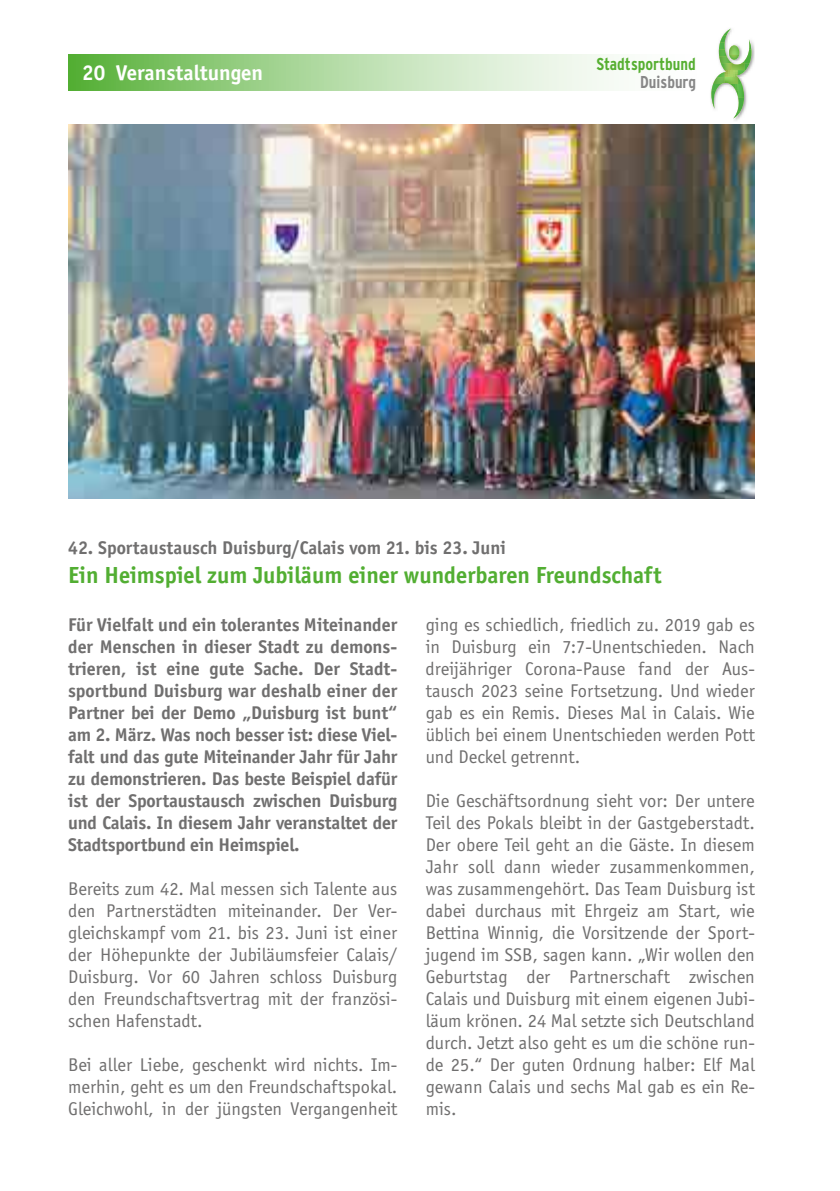
<style>
.page{position:relative;width:840px;height:1191px;background:#fff}
.page>*{position:absolute;margin:0;border:0;box-sizing:border-box;transform-origin:0 0}
.t1{font:700 24px "Officina Sans";color:#52ae32}
.t2{font:700 22px "Officina Sans";color:#fff}
.t3{font:19px/22px "Officina Sans";color:#706f6f;text-align:justify}
.t4{font:700 19px/22px "Officina Sans";letter-spacing:-.01em;color:#706f6f;text-align:justify}
.t5{font:700 condensed 17.2px "Interstate";color:#56af31;scale:.96 1}
.t6{font:700 condensed 17.2px "Interstate";color:#878787;scale:.96 1}
</style>
<div class="page">
<svg style="left:68px;top:54px;width:546px;height:37px;background:#b0d9a1"></svg>
<svg style="left:710px;top:29px;width:45px;height:89px"></svg>
<img style="left:68px;top:125px;width:686px;height:374px">
<p class="t2" style="left:82px;top:60px;width:182px">20 Veranstaltungen</p>
<p class="t5" style="left:596px;top:55px;width:105px">Stadtsportbund</p>
<p class="t6" style="left:639px;top:73px;width:60px">Duisburg</p>
<p class="t4" style="left:68px;top:537px;width:439px">42. Sportaustausch Duisburg/Calais vom 21. bis 23. Juni</p>
<p class="t1" style="left:68px;top:561px;width:594px">Ein Heimspiel zum Jubiläum einer wunderbaren Freundschaft</p>
<p class="t4" style="left:68px;top:613px;width:330px">Für Vielfalt und ein tolerantes Miteinander der Menschen in dieser Stadt zu demons&shy;trieren, ist eine gute Sache. Der Stadt&shy;sportbund Duisburg war deshalb einer der Partner bei der Demo „Duisburg ist bunt“ am 2. März. Was noch besser ist: diese Viel&shy;falt und das gute Miteinander Jahr für Jahr zu demonstrieren. Das beste Beispiel dafür ist der Sportaustausch zwischen Duisburg und Calais. In diesem Jahr veranstaltet der Stadtsportbund ein Heimspiel.</p>
<p class="t3" style="left:68px;top:878px;width:330px">Bereits zum 42. Mal messen sich Talente aus den Partnerstädten miteinander. Der Ver&shy;gleichskampf vom 21. bis 23. Juni ist einer der Höhepunkte der Jubiläumsfeier Calais/ Duisburg. Vor 60 Jahren schloss Duisburg den Freundschaftsvertrag mit der französi&shy;schen Hafenstadt.</p>
<p class="t3" style="left:68px;top:1054px;width:330px">Bei aller Liebe, geschenkt wird nichts. Im&shy;merhin, geht es um den Freundschaftspokal.<br>Gleichwohl, in der jüngsten Vergangenheit</p>
<p class="t3" style="left:425px;top:614px;width:330px">ging es schiedlich, friedlich zu. 2019 gab es in Duisburg ein 7:7-Unentschieden. Nach dreijähriger Corona-Pause fand der Aus&shy;tausch 2023 seine Fortsetzung. Und wieder gab es ein Remis. Dieses Mal in Calais. Wie üblich bei einem Unentschieden werden Pott und Deckel getrennt.</p>
<p class="t3" style="left:425px;top:790px;width:330px">Die Geschäftsordnung sieht vor: Der untere Teil des Pokals bleibt in der Gastgeberstadt.<br>Der obere Teil geht an die Gäste. In diesem Jahr soll dann wieder zusammenkommen, was zusammengehört. Das Team Duisburg ist dabei durchaus mit Ehrgeiz am Start, wie Bettina Winnig, die Vorsitzende der Sport&shy;jugend im SSB, sagen kann. „Wir wollen den Geburtstag der Partnerschaft zwischen Calais und Duisburg mit einem eigenen Jubi&shy;läum krönen. 24 Mal setzte sich Deutschland durch. Jetzt also geht es um die schöne run&shy;de 25.“ Der guten Ordnung halber: Elf Mal gewann Calais und sechs Mal gab es ein Re&shy;mis.</p>
</div>
